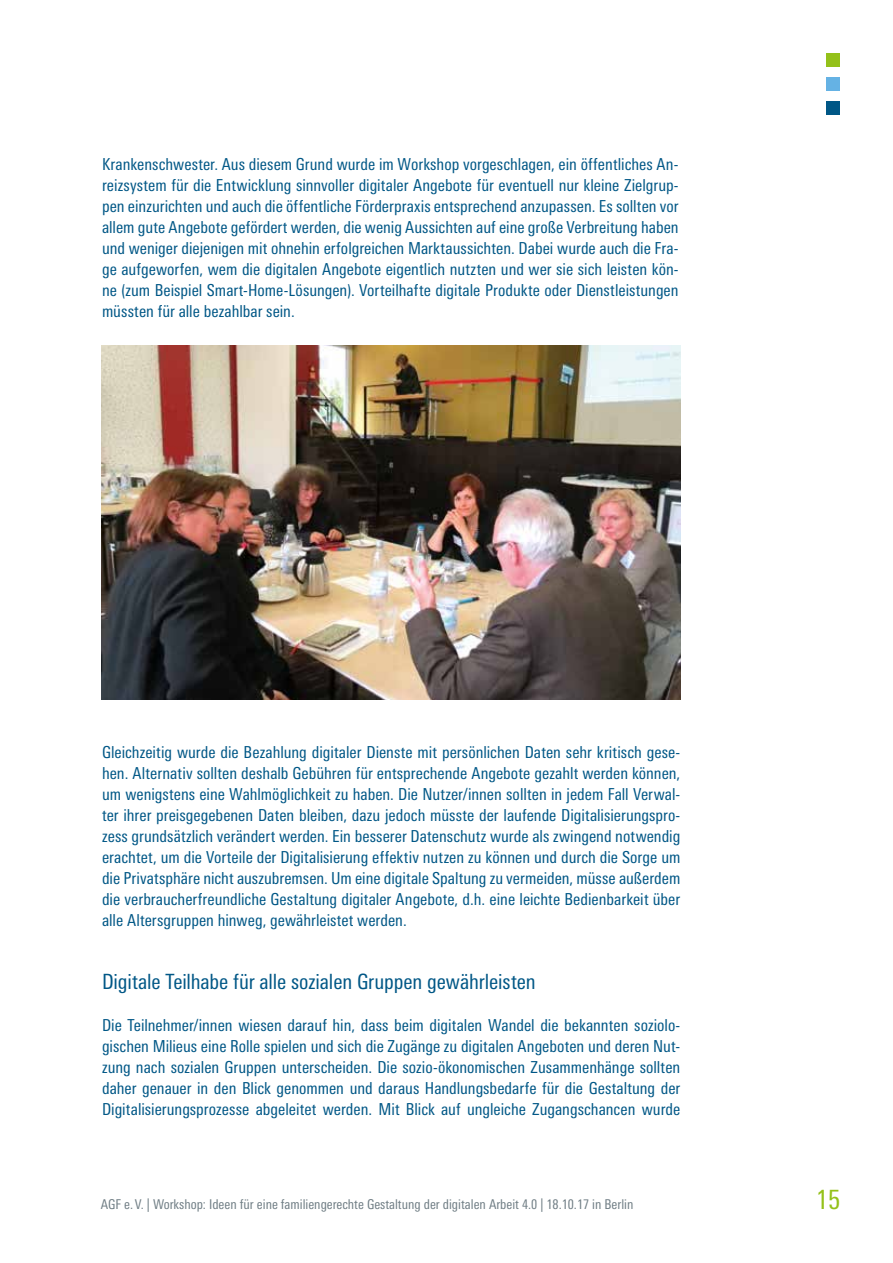
<style>
.page{position:relative;width:893px;height:1263px;background:#fff}
.page>*{position:absolute;margin:0;border:0;box-sizing:border-box;transform-origin:0 0}
.t1{font:condensed 27px "Linotype Univers";color:#94c11a}
.Überschrift_Ebene_3{font:condensed 21px "Linotype Univers";letter-spacing:-.005em;color:#005786}
.t2{font:condensed 16.5px/21px "Linotype Univers";color:#005786;text-align:justify}
.t3{font:condensed 13.5px "Linotype Univers";color:#707e85}
</style>
<div class="page">
<div style="left:826px;top:53px;width:14px;height:14px;background:#94c11a"></div>
<div style="left:826px;top:77px;width:14px;height:14px;background:#65b2e4"></div>
<div style="left:826px;top:101px;width:14px;height:14px;background:#005786"></div>
<img style="left:101px;top:345px;width:580px;height:355px">
<p class="t2" style="left:102px;top:153px;width:578px">Krankenschwester. Aus diesem Grund wurde im Workshop vorgeschlagen, ein öffentliches An&shy;reizsystem für die Entwicklung sinnvoller digitaler Angebote für eventuell nur kleine Zielgrup&shy;pen einzurichten und auch die öffentliche Förderpraxis entsprechend anzupassen. Es sollten vor allem gute Angebote gefördert werden, die wenig Aussichten auf eine große Verbreitung haben und weniger diejenigen mit ohnehin erfolgreichen Marktaussichten. Dabei wurde auch die Fra&shy;ge aufgeworfen, wem die digitalen Angebote eigentlich nutzten und wer sie sich leisten kön&shy;ne (zum Beispiel Smart-Home-Lösungen). Vorteilhafte digitale Produkte oder Dienstleistungen müssten für alle bezahlbar sein.</p>
<p class="t2" style="left:102px;top:741px;width:580px">Gleichzeitig wurde die Bezahlung digitaler Dienste mit persönlichen Daten sehr kritisch gese&shy;hen. Alternativ sollten deshalb Gebühren für entsprechende Angebote gezahlt werden können, um wenigstens eine Wahlmöglichkeit zu haben. Die Nutzer/innen sollten in jedem Fall Verwal&shy;ter ihrer preisgegebenen Daten bleiben, dazu jedoch müsste der laufende Digitalisierungspro&shy;zess grundsätzlich verändert werden. Ein besserer Datenschutz wurde als zwingend notwendig erachtet, um die Vorteile der Digitalisierung effektiv nutzen zu können und durch die Sorge um die Privatsphäre nicht auszubremsen. Um eine digitale Spaltung zu vermeiden, müsse außerdem die verbraucherfreundliche Gestaltung digitaler Angebote, d.h. eine leichte Bedienbarkeit über alle Altersgruppen hinweg, gewährleistet werden.</p>
<p class="Überschrift_Ebene_3" style="left:102px;top:969px;width:435px">Digitale Teilhabe für alle sozialen Gruppen gewährleisten</p>
<p class="t2" style="left:102px;top:1014px;width:580px">Die Teilnehmer/innen wiesen darauf hin, dass beim digitalen Wandel die bekannten soziolo&shy;gischen Milieus eine Rolle spielen und sich die Zugänge zu digitalen Angeboten und deren Nut&shy;zung nach sozialen Gruppen unterscheiden. Die sozio-ökonomischen Zusammenhänge sollten daher genauer in den Blick genommen und daraus Handlungsbedarfe für die Gestaltung der Digitalisierungsprozesse abgeleitet werden. Mit Blick auf ungleiche Zugangschancen wurde</p>
<p class="t3" style="left:101px;top:1196px;width:534px">AGF e.V. | Workshop: Ideen für eine familiengerechte Gestaltung der digitalen Arbeit 4.0 | 18.10.17 in Berlin</p>
<h1 class="t1" style="left:816px;top:1184px;width:26px">15</h1>
</div>
